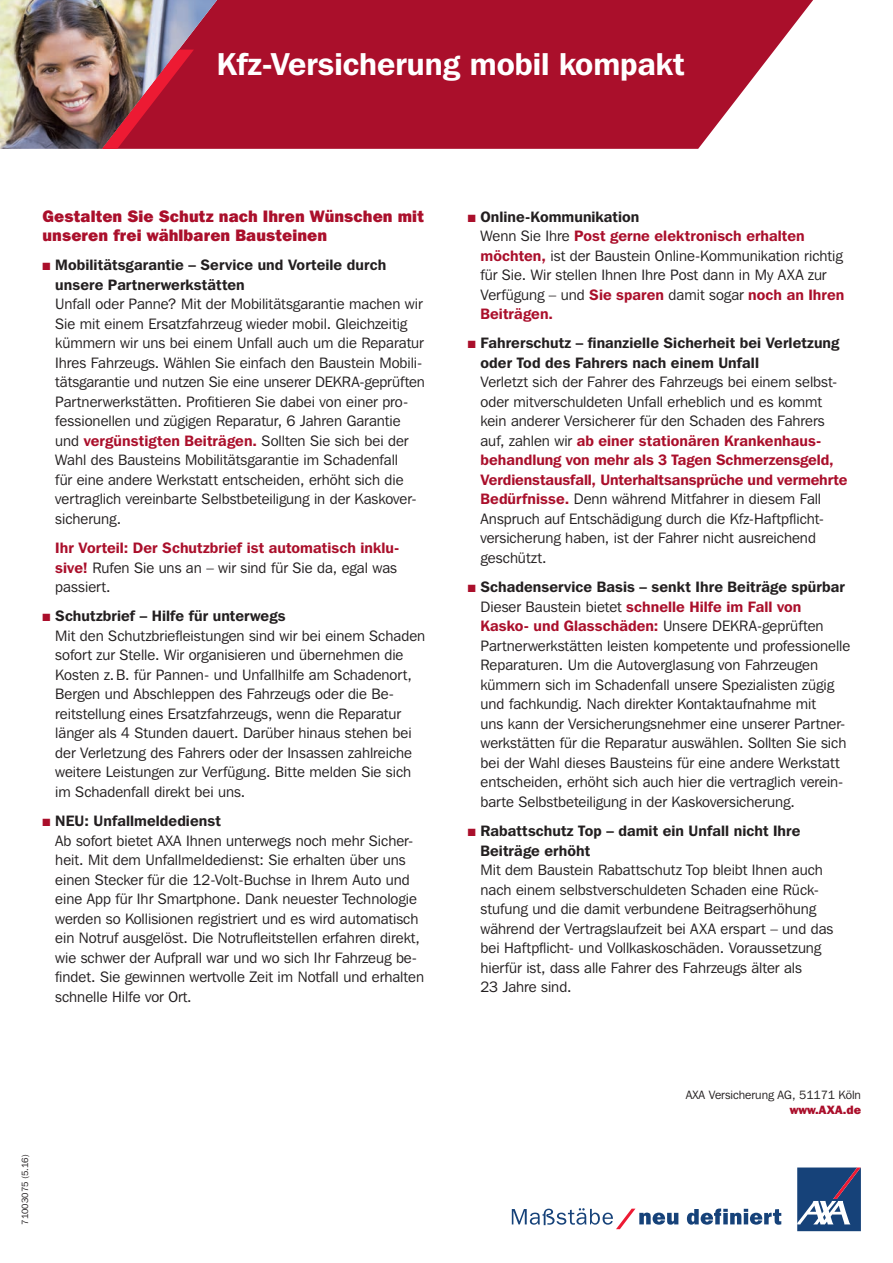
<style>
.page{position:relative;width:893px;height:1263px;background:#fff}
.page>*{position:absolute;margin:0;border:0;box-sizing:border-box;transform-origin:0 0}
.t1{font:600 31.5px "Franklin Gothic IT Cby BT";color:#fff}
.t2{font:800 16.5px/19.5px "Franklin Gothic IT Cby BT";letter-spacing:.005em;color:#aa0f2b}
.t3{font:15px/19.5px "Franklin Gothic IT Cby BT";color:#231f20}
.t4{font:600 15px/19.5px "Franklin Gothic IT Cby BT";letter-spacing:.005em;color:#231f20}
.t5{font:600 15px/19.5px "Franklin Gothic IT Cby BT";letter-spacing:.005em;color:#aa0f2b}
.t6{font:12px "Franklin Gothic IT Cby BT";color:#231f20}
.t7{font:800 12px "Franklin Gothic IT Cby BT";color:#aa0f2b}
.t8{font:9px "Franklin Gothic IT Cby BT";color:#231f20}
.s1{color:#aa0f2b}
.s2{font-weight:600;color:#aa0f2b}
.s3{font-weight:400;color:#231f20}
.s4{font-weight:600}
</style>
<div class="page">
<svg style="left:227px;top:0;width:586px;height:149px;background:#b2263f"></svg>
<img style="left:0;top:0;width:227px;height:149px">
<svg style="left:687px;top:1208px;width:94px;height:17px"></svg>
<svg style="left:512px;top:1208px;width:166px;height:21px"></svg>
<svg style="left:797px;top:1167px;width:64px;height:64px;background:#415f8c"></svg>
<h1 class="t1" style="left:217px;top:44px;width:469px">Kfz-Versicherung mobil kompakt</h1>
<p class="t2" style="left:43px;top:206px;width:383px">Gestalten Sie Schutz nach Ihren Wünschen mit unseren frei wählbaren Bausteinen</p>
<p class="t4" style="left:55px;top:255px;width:332px;text-indent:-13px"><span class="s1">■</span> Mobilitätsgarantie – Service und Vorteile durch unsere Partnerwerkstätten</p>
<p class="t3" style="left:55px;top:294px;width:371px">Unfall oder Panne? Mit der Mobilitätsgarantie machen wir Sie mit einem Ersatzfahrzeug wieder mobil. Gleichzeitig kümmern wir uns bei einem Unfall auch um die Reparatur Ihres Fahrzeugs. Wählen Sie einfach den Baustein Mobili&shy;tätsgarantie und nutzen Sie eine unserer DEKRA-geprüften Partnerwerkstätten. Profitieren Sie dabei von einer pro&shy;fessionellen und zügigen Reparatur, 6 Jahren Garantie und <span class="s2">vergünstigten Beiträgen.</span> Sollten Sie sich bei der Wahl des Bausteins Mobilitätsgarantie im Schadenfall<br>für eine andere Werkstatt entscheiden, erhöht sich die vertraglich vereinbarte Selbstbeteiligung in der Kaskover&shy;sicherung.</p>
<p class="t5" style="left:55px;top:538px;width:346px">Ihr Vorteil: Der Schutzbrief ist automatisch inklu&shy;sive! <span class="s3">Rufen Sie uns an – wir sind für Sie da, egal was passiert.</span></p>
<p class="t3" style="left:55px;top:606px;width:371px;text-indent:-13px"><span class="s1">■</span> <span class="s4">Schutzbrief – Hilfe für unterwegs<br></span>Mit den Schutzbriefleistungen sind wir bei einem Schaden sofort zur Stelle. Wir organisieren und übernehmen die Kosten z.B. für Pannen- und Unfallhilfe am Schadenort, Bergen und Abschleppen des Fahrzeugs oder die Be&shy;reitstellung eines Ersatzfahrzeugs, wenn die Reparatur länger als 4 Stunden dauert. Darüber hinaus stehen bei der Verletzung des Fahrers oder der Insassen zahlreiche weitere Leistungen zur Verfügung. Bitte melden Sie sich im Schadenfall direkt bei uns.</p>
<p class="t3" style="left:55px;top:811px;width:370px;text-indent:-13px"><span class="s1">■</span> <span class="s4">NEU: Unfallmeldedienst<br></span>Ab sofort bietet AXA Ihnen unterwegs noch mehr Sicher&shy;heit. Mit dem Unfallmeldedienst: Sie erhalten über uns einen Stecker für die 12-Volt-Buchse in Ihrem Auto und eine App für Ihr Smartphone. Dank neuester Technologie werden so Kollisionen registriert und es wird automatisch ein Notruf ausgelöst. Die Notrufleitstellen erfahren direkt, wie schwer der Aufprall war und wo sich Ihr Fahrzeug be&shy;findet. Sie gewinnen wertvolle Zeit im Notfall und erhalten schnelle Hilfe vor Ort.</p>
<p class="t8" style="left:19px;top:1225px;width:72px;rotate:-90deg">71003075 (5.16)</p>
<p class="t3" style="left:480px;top:206px;width:365px;text-indent:-13px"><span class="s1">■</span> <span class="s4">Online-Kommunikation<br></span>Wenn Sie Ihre <span class="s2">Post gerne elektronisch erhalten möchten,</span> ist der Baustein Online-Kommunikation richtig für Sie. Wir stellen Ihnen Ihre Post dann in My AXA zur Verfügung – und <span class="s2">Sie sparen</span> damit sogar <span class="s2">noch an Ihren Beiträgen.</span></p>
<p class="t4" style="left:480px;top:333px;width:360px;text-indent:-13px"><span class="s1">■</span> Fahrerschutz – finanzielle Sicherheit bei Verletzung oder Tod des Fahrers nach einem Unfall</p>
<p class="t3" style="left:480px;top:372px;width:368px">Verletzt sich der Fahrer des Fahrzeugs bei einem selbst&shy;oder mitverschuldeten Unfall erheblich und es kommt kein anderer Versicherer für den Schaden des Fahrers auf, zahlen wir <span class="s2">ab einer stationären Krankenhaus&shy;behandlung von mehr als 3 Tagen Schmerzensgeld, Verdienstausfall, Unterhaltsansprüche und vermehrte Bedürfnisse.</span> Denn während Mitfahrer in diesem Fall Anspruch auf Entschädigung durch die Kfz-Haftpflicht&shy;versicherung haben, ist der Fahrer nicht ausreichend geschützt.</p>
<p class="t3" style="left:480px;top:577px;width:371px;text-indent:-13px"><span class="s1">■</span> <span class="s4">Schadenservice Basis – senkt Ihre Beiträge spürbar </span>Dieser Baustein bietet <span class="s2">schnelle Hilfe im Fall von Kasko- und Glasschäden:</span> Unsere DEKRA-geprüften Partnerwerkstätten leisten kompetente und professionelle Reparaturen. Um die Autoverglasung von Fahrzeugen kümmern sich im Schadenfall unsere Spezialisten zügig und fachkundig. Nach direkter Kontaktaufnahme mit<br>uns kann der Versicherungsnehmer eine unserer Partner&shy;werkstätten für die Reparatur auswählen. Sollten Sie sich bei der Wahl dieses Bausteins für eine andere Werkstatt entscheiden, erhöht sich auch hier die vertraglich verein&shy;barte Selbstbeteiligung in der Kaskoversicherung.</p>
<p class="t4" style="left:480px;top:821px;width:321px;text-indent:-13px"><span class="s1">■</span> Rabattschutz Top – damit ein Unfall nicht Ihre<br>Beiträge erhöht</p>
<p class="t3" style="left:480px;top:860px;width:354px">Mit dem Baustein Rabattschutz Top bleibt Ihnen auch nach einem selbstverschuldeten Schaden eine Rück&shy;stufung und die damit verbundene Beitragserhöhung während der Vertragslaufzeit bei AXA erspart – und das bei Haftpflicht- und Vollkaskoschäden. Voraussetzung hierfür ist, dass alle Fahrer des Fahrzeugs älter als<br>23 Jahre sind.</p>
<p class="t6" style="left:686px;top:1087px;width:177px">AXA Versicherung AG, 51171 Köln</p>
<p class="t7" style="left:790px;top:1102px;width:73px">www.AXA.de</p>
</div>
